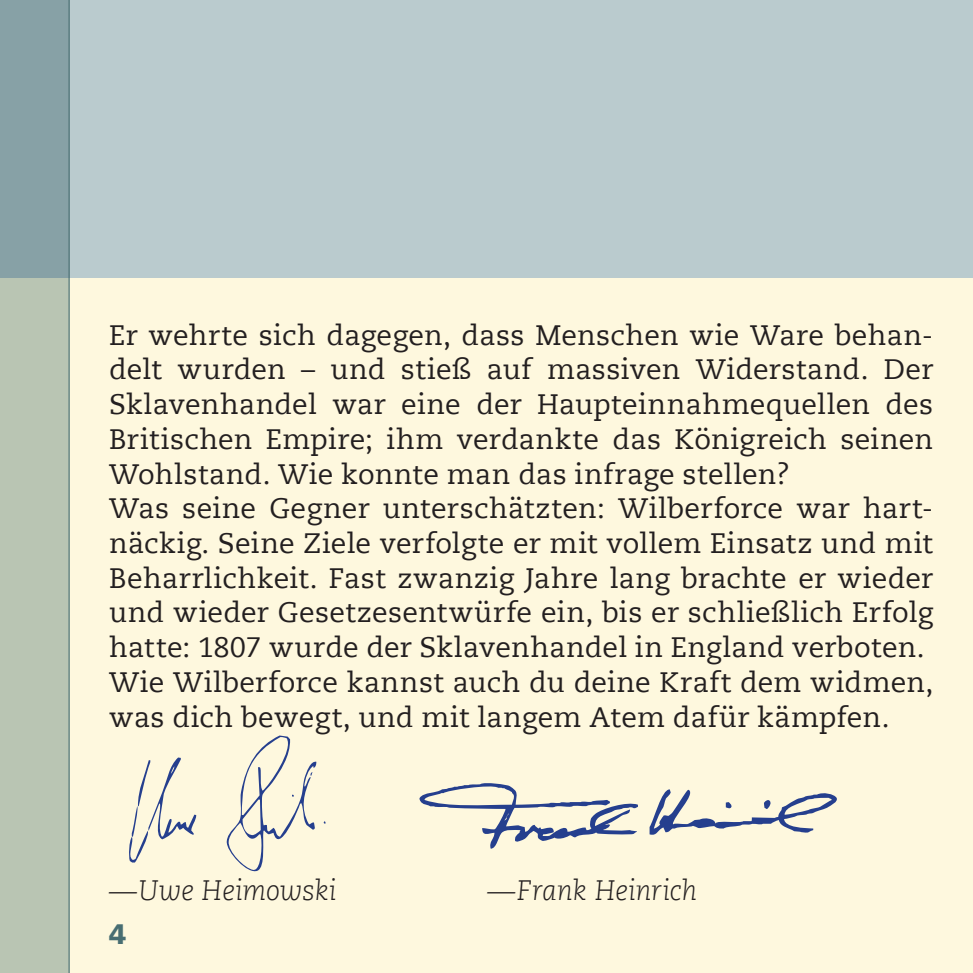
<style>
.page{position:relative;width:973px;height:973px;background:#fff}
.page>*{position:absolute;margin:0;border:0;box-sizing:border-box;transform-origin:0 0}
.t1{font:28px/34.6px "Caecilia LT";letter-spacing:.01em;color:#231f20}
.t2{font:italic 300 28px "Caecilia LT";letter-spacing:-.005em;color:#231f20}
.t3{font:900 28px "Frutiger LT";color:#486e72}
</style>
<div class="page">
<div style="left:0;top:0;width:972px;height:972px;background:#fef8de"></div>
<hr style="left:972px;top:0;width:1px;height:972px;background:#fef8de">
<div style="left:0;top:0;width:972px;height:278px;background:#bacbce"></div>
<svg style="left:0;top:0;width:68px;height:972px;background:#aabaaf"></svg>
<hr style="left:68px;top:0;width:2px;height:972px;background:#486e72">
<hr style="left:972px;top:0;width:1px;height:278px;background:#bacbce">
<svg style="left:419px;top:783px;width:218px;height:65px"></svg>
<svg style="left:649px;top:789px;width:188px;height:46px"></svg>
<svg style="left:226px;top:735px;width:90px;height:137px"></svg>
<svg style="left:129px;top:757px;width:67px;height:105px"></svg>
<p class="t1" style="left:109px;top:318px;width:825px">Er wehrte sich dagegen, dass Menschen wie Ware behan&shy;delt wurden – und stieß auf massiven Widerstand. Der Sklavenhandel war eine der Haupteinnahmequellen des Britischen Empire; ihm verdankte das Königreich seinen Wohlstand. Wie konnte man das infrage stellen?<br>Was seine Gegner unterschätzten: Wilberforce war hart&shy;näckig. Seine Ziele verfolgte er mit vollem Einsatz und mit Beharrlichkeit. Fast zwanzig Jahre lang brachte er wieder und wieder Gesetzesentwürfe ein, bis er schließlich Erfolg hatte: 1807 wurde der Sklavenhandel in England verboten.<br>Wie Wilberforce kannst auch du deine Kraft dem widmen, was dich bewegt, und mit langem Atem dafür kämpfen.</p>
<p class="t2" style="left:109px;top:874px;width:229px">—Uwe Heimowski</p>
<p class="t2" style="left:487px;top:874px;width:211px">—Frank Heinrich</p>
<p class="t3" style="left:109px;top:917px;width:19px">4</p>
</div>
